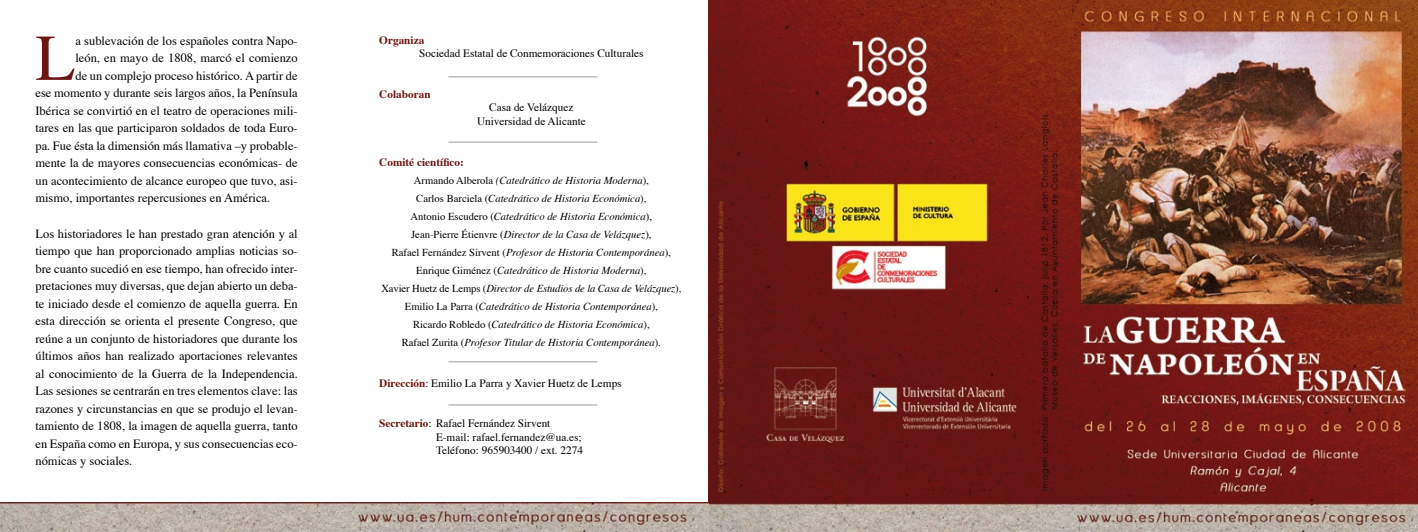
<style>
.page{position:relative;width:1418px;height:532px;background:#fff}
.page>*{position:absolute;margin:0;border:0;box-sizing:border-box;transform-origin:0 0}
.t1{font:65.38px "Times";color:#6c1513}
.t2{font:12.5px/17.5px "Times";color:#000;text-align:justify}
.t3{font:11.25px/13.5px "Times";color:#000;text-align:center}
.t4{font:700 11.25px "Times";color:#6c1513}
.t5{font:italic 10.62px/18px "Times";color:#000;text-align:center}
.s1{font-style:normal}
.s2{font-weight:700;color:#6c1513}
</style>
<div class="page">
<img style="left:709px;top:0;width:708px;height:531px">
<img style="left:0;top:502px;width:709px;height:29px">
<hr style="left:448px;top:76px;width:149px;height:1px;background:#aeafb2">
<hr style="left:448px;top:141px;width:149px;height:2px;background:#aeafb2">
<hr style="left:448px;top:361px;width:149px;height:1px;background:#aeafb2">
<hr style="left:448px;top:404px;width:149px;height:1px;background:#aeafb2">
<h1 class="t1" style="left:35px;top:-3px;width:41px">L</h1>
<p class="t2" style="left:75px;top:31px;width:224px">a sublevación de los españoles contra Napo-</p>
<p class="t2" style="left:75px;top:48px;width:224px">león, en mayo de 1808, marcó el comienzo</p>
<p class="t2" style="left:75px;top:66px;width:224px">de un complejo proceso histórico. A partir de</p>
<p class="t2" style="left:35px;top:83px;width:264px">ese momento y durante seis largos años, la Península</p>
<p class="t2" style="left:35px;top:101px;width:264px">Ibérica se convirtió en el teatro de operaciones mili-</p>
<p class="t2" style="left:35px;top:118px;width:264px">tares en las que participaron soldados de toda Euro-</p>
<p class="t2" style="left:35px;top:136px;width:264px">pa. Fue ésta la dimensión más llamativa –y probable-</p>
<p class="t2" style="left:35px;top:153px;width:264px">mente la de mayores consecuencias económicas- de</p>
<p class="t2" style="left:35px;top:171px;width:264px">un acontecimiento de alcance europeo que tuvo, asi-</p>
<p class="t2" style="left:35px;top:188px;width:236px">mismo, importantes repercusiones en América.</p>
<p class="t2" style="left:35px;top:223px;width:264px">Los historiadores le han prestado gran atención y al tiempo que han proporcionado amplias noticias so&shy;bre cuanto sucedió en ese tiempo, han ofrecido inter&shy;pretaciones muy diversas, que dejan abierto un deba&shy;te iniciado desde el comienzo de aquella guerra. En esta dirección se orienta el presente Congreso, que reúne a un conjunto de historiadores que durante los últimos años han realizado aportaciones relevantes al conocimiento de la Guerra de la Independencia.<br>Las sesiones se centrarán en tres elementos clave: las razones y circunstancias en que se produjo el levan&shy;tamiento de 1808, la imagen de aquella guerra, tanto en España como en Europa, y sus consecuencias eco&shy;nómicas y sociales.</p>
<p class="t4" style="left:379px;top:29px;width:46px">Organiza</p>
<p class="t3" style="left:419px;top:46px;width:226px">Sociedad Estatal de Conmemoraciones Culturales</p>
<p class="t4" style="left:379px;top:83px;width:53px">Colaboran</p>
<p class="t3" style="left:477px;top:100px;width:110px">Casa de Velázquez<br>Universidad de Alicante</p>
<p class="t4" style="left:379px;top:151px;width:86px">Comité científico:</p>
<p class="t5" style="left:381px;top:170px;width:301px"><span class="s1">Armando Alberola</span> (Catedrático de Historia Moderna<span class="s1">),<br>Carlos Barciela (</span>Catedrático de Historia Económica<span class="s1">),<br>Antonio Escudero (</span>Catedrático de Historia Económica<span class="s1">),<br>Jean-Pierre Étienvre (</span>Director de la Casa de Velázquez<span class="s1">),<br>Rafael Fernández Sirvent (</span>Profesor de Historia Contemporánea<span class="s1">), Enrique Giménez (</span>Catedrático de Historia Moderna<span class="s1">),<br>Xavier Huetz de Lemps (</span>Director de Estudios de la Casa de Velázquez<span class="s1">), Emilio La Parra (</span>Catedrático de Historia Contemporánea<span class="s1">),<br>Ricardo Robledo (</span>Catedrático de Historia Económica<span class="s1">),<br>Rafael Zurita (</span>Profesor Titular de Historia Contemporánea<span class="s1">).</span></p>
<p class="t3" style="left:379px;top:375px;width:244px"><span class="s2">Dirección</span>: Emilio La Parra y Xavier Huetz de Lemps</p>
<p class="t3" style="left:436px;top:416px;width:149px;text-align:left;text-indent:-57px"><span class="s2">Secretario</span>: Rafael Fernández Sirvent<br>E-mail: rafael.fernandez@ua.es;<br>Teléfono: 965903400 / ext. 2274</p>
</div>
